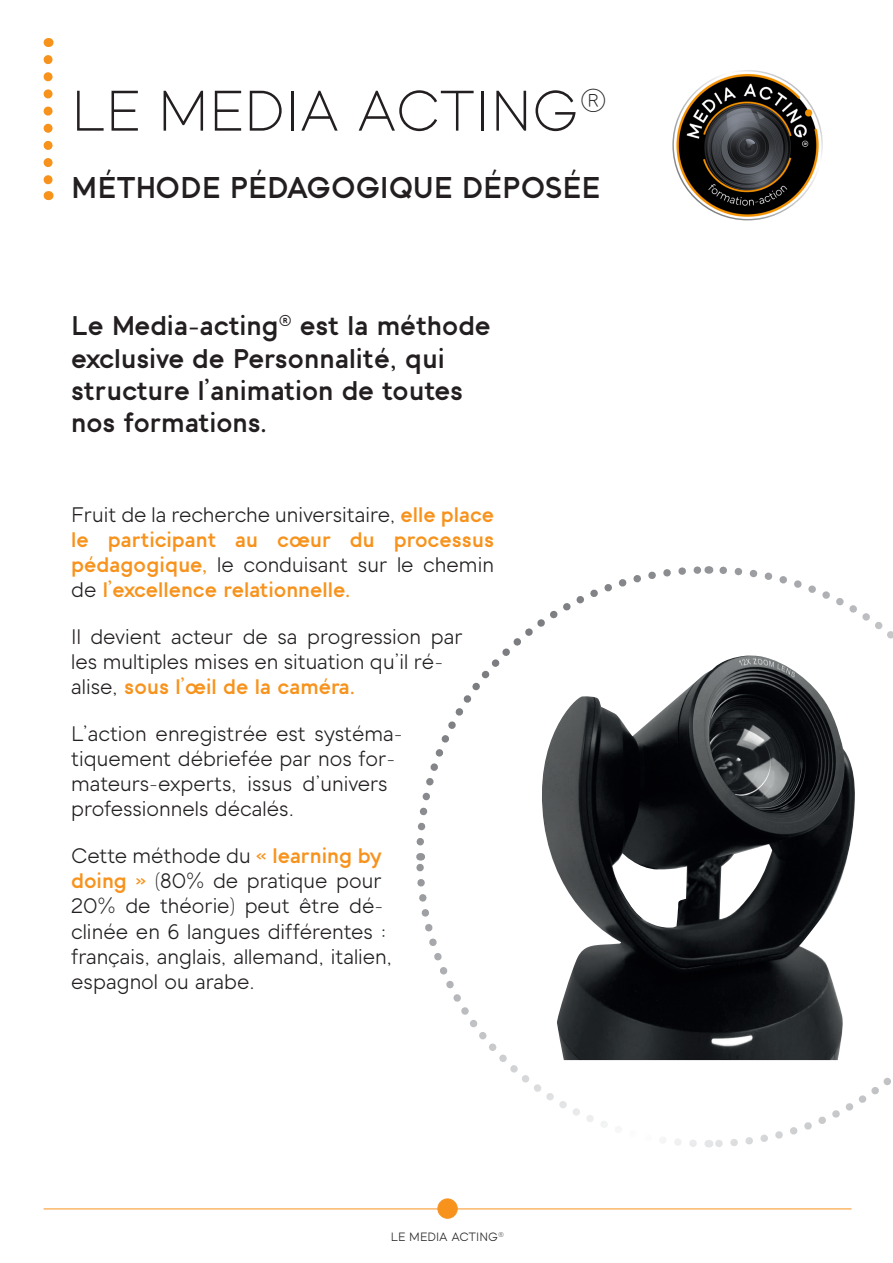
<style>
.page{position:relative;width:893px;height:1263px;background:#fff}
.page>*{position:absolute;margin:0;border:0;box-sizing:border-box;transform-origin:0 0}
.t1{font:300 57px "Toma Sans";color:#231f20}
.t2{font:700 30px "Toma Sans";color:#231f20}
.t3{font:700 27px/32.4px "Toma Sans";color:#231f20}
.t4{font:21px/25.2px "Toma Sans";color:#231f20}
.t5{font:700 21px/25.2px "Toma Sans";color:#f7931d;text-align:justify}
.t6{font:12px "Toma Sans";color:#231f20}
.s1{font-weight:400;color:#231f20}
.s2{font-weight:700;color:#f7931d}
</style>
<div class="page">
<svg style="left:44px;top:60px;width:9px;height:140px"></svg>
<img style="left:674px;top:71px;width:147px;height:149px">
<img style="left:549px;top:667px;width:299px;height:393px">
<svg style="left:715px;top:566px;width:178px;height:291px"></svg>
<svg style="left:708px;top:864px;width:183px;height:284px"></svg>
<svg style="left:416px;top:856px;width:285px;height:291px"></svg>
<svg style="left:416px;top:566px;width:292px;height:284px"></svg>
<hr style="left:44px;top:1208px;width:807px;height:1px;background:#f7931d">
<div style="left:437px;top:1198px;width:21px;height:21px;border:1px solid #f7931d;border-radius:50%"></div>
<div style="left:438px;top:1199px;width:19px;height:19px;background:#f7931d;border-radius:50%"></div>
<p class="t1" style="left:71px;top:66px;width:538px">LE MEDIA ACTING<sup>®</sup></p>
<p class="t2" style="left:71px;top:163px;width:531px">MÉTHODE PÉDAGOGIQUE DÉPOSÉE</p>
<p class="t3" style="left:71px;top:306px;width:421px">Le Media-acting<sup>®</sup> est la méthode exclusive de Personnalité, qui structure l’animation de toutes nos formations.</p>
<p class="t5" style="left:71px;top:500px;width:425px"><span class="s1">Fruit de la recherche universitaire,</span> elle place le participant au cœur du processus pédagogique, <span class="s1">le conduisant sur le chemin de</span> l’excellence relationnelle.</p>
<p class="t4" style="left:71px;top:622px;width:393px">Il devient acteur de sa progression par les multiples mises en situation qu’il ré&shy;alise, <span class="s2">sous l’œil de la caméra.</span></p>
<p class="t4" style="left:71px;top:719px;width:333px">L’action enregistrée est systéma&shy;tiquement débriefée par nos for&shy;mateurs-experts, issus d’univers professionnels décalés.</p>
<p class="t4" style="left:71px;top:841px;width:323px">Cette méthode du <span class="s2">« learning by doing »</span> (80% de pratique pour<br>20% de théorie) peut être dé&shy;clinée en 6 langues différentes : français, anglais, allemand, italien, espagnol ou arabe.</p>
<p class="t6" style="left:391px;top:1227px;width:115px">LE MEDIA ACTING<sup>®</sup></p>
</div>
